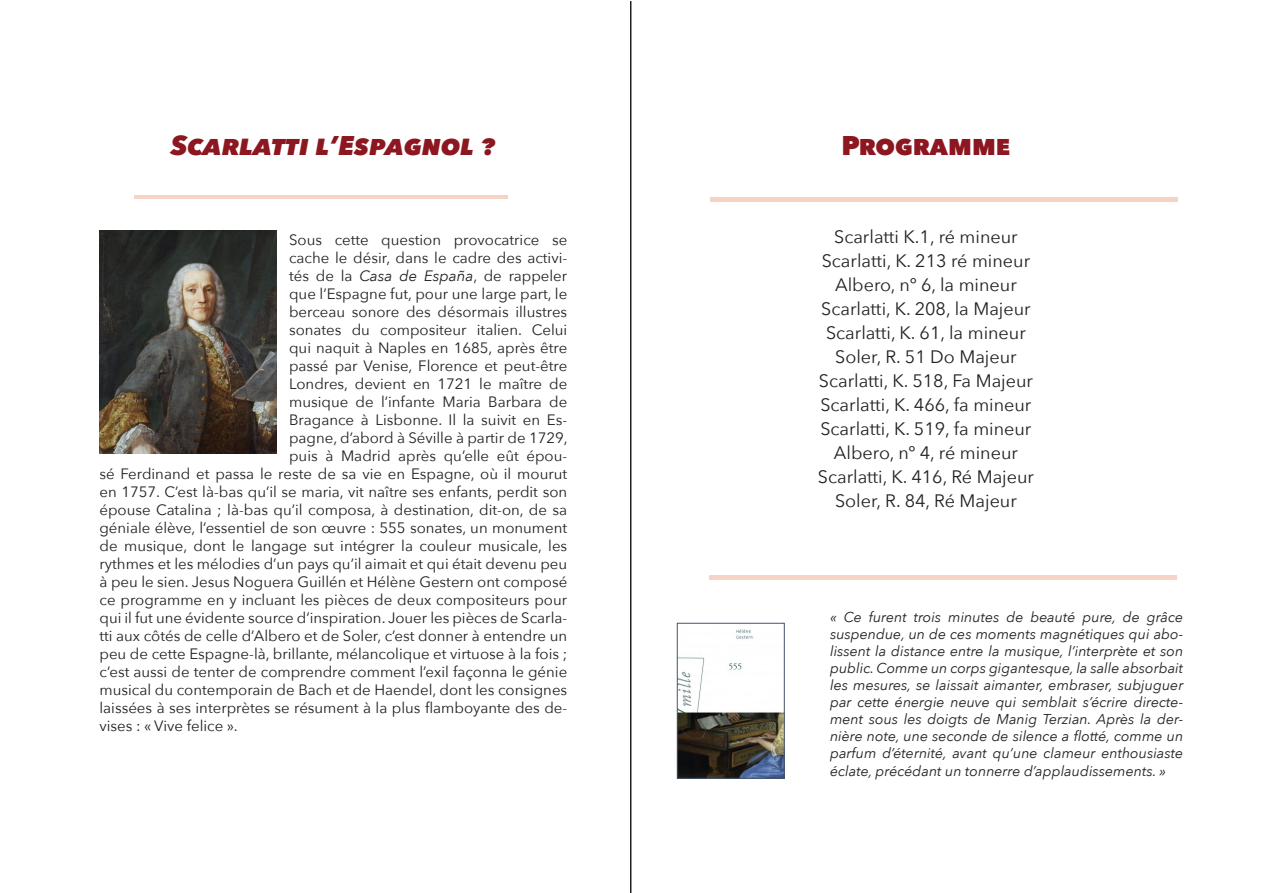
<style>
.page{position:relative;width:1263px;height:893px;background:#fff}
.page>*{position:absolute;margin:0;border:0;box-sizing:border-box;transform-origin:0 0}
.t1{font:italic 800 27px "Avenir Next";color:#8c1720}
.t2{font:800 27px "Avenir Next";color:#8c1720}
.t3{font:18px "Avenir Next";color:#231f20}
.t4{font:15px "Avenir Next";color:#231f20}
.t5{font:italic 14.25px/17.1px "Avenir Next";color:#231f20;text-align:justify}
.s1{font-style:italic}
</style>
<div class="page">
<hr style="left:630px;top:1px;width:1px;height:892px;background:#231f20">
<img style="left:679px;top:629px;width:103px;height:148px">
<div style="left:677px;top:623px;width:107px;height:156px;border:1px solid #44546b"></div>
<img style="left:99px;top:231px;width:177px;height:223px">
<hr style="left:134px;top:195px;width:374px;height:3px;background:#f5d3c5">
<hr style="left:711px;top:198px;width:467px;height:4px;background:#f5d3c5">
<hr style="left:709px;top:576px;width:467px;height:4px;background:#f5d3c5">
<p class="t1" style="left:171px;top:128px;width:326px">Scarlatti l’Espagnol ?</p>
<p class="t4" style="left:289px;top:227px;width:280px">Sous cette question provocatrice se</p>
<p class="t4" style="left:289px;top:245px;width:280px">cache le désir, dans le cadre des activi-</p>
<p class="t4" style="left:289px;top:263px;width:280px">tés de la <span class="s1">Casa de España</span>, de rappeler</p>
<p class="t4" style="left:289px;top:281px;width:280px">que l’Espagne fut, pour une large part, le</p>
<p class="t4" style="left:289px;top:299px;width:280px">berceau sonore des désormais illustres</p>
<p class="t4" style="left:289px;top:317px;width:280px">sonates du compositeur italien. Celui</p>
<p class="t4" style="left:289px;top:335px;width:280px">qui naquit à Naples en 1685, après être</p>
<p class="t4" style="left:289px;top:353px;width:280px">passé par Venise, Florence et peut-être</p>
<p class="t4" style="left:289px;top:371px;width:280px">Londres, devient en 1721 le maître de</p>
<p class="t4" style="left:289px;top:389px;width:280px">musique de l’infante Maria Barbara de</p>
<p class="t4" style="left:289px;top:407px;width:280px">Bragance à Lisbonne. Il la suivit en Es-</p>
<p class="t4" style="left:289px;top:425px;width:280px">pagne, d’abord à Séville à partir de 1729,</p>
<p class="t4" style="left:289px;top:443px;width:280px">puis à Madrid après qu’elle eût épou-</p>
<p class="t4" style="left:99px;top:461px;width:469px">sé Ferdinand et passa le reste de sa vie en Espagne, où il mourut</p>
<p class="t4" style="left:99px;top:479px;width:469px">en 1757. C’est là-bas qu’il se maria, vit naître ses enfants, perdit son</p>
<p class="t4" style="left:99px;top:497px;width:469px">épouse Catalina ; là-bas qu’il composa, à destination, dit-on, de sa</p>
<p class="t4" style="left:99px;top:515px;width:469px">géniale élève, l’essentiel de son œuvre : 555 sonates, un monument</p>
<p class="t4" style="left:99px;top:533px;width:469px">de musique, dont le langage sut intégrer la couleur musicale, les</p>
<p class="t4" style="left:99px;top:551px;width:469px">rythmes et les mélodies d’un pays qu’il aimait et qui était devenu peu</p>
<p class="t4" style="left:99px;top:569px;width:469px">à peu le sien. Jesus Noguera Guillén et Hélène Gestern ont composé</p>
<p class="t4" style="left:99px;top:587px;width:469px">ce programme en y incluant les pièces de deux compositeurs pour</p>
<p class="t4" style="left:99px;top:605px;width:469px">qui il fut une évidente source d’inspiration. Jouer les pièces de Scarla-</p>
<p class="t4" style="left:99px;top:623px;width:469px">tti aux côtés de celle d’Albero et de Soler, c’est donner à entendre un</p>
<p class="t4" style="left:99px;top:641px;width:469px">peu de cette Espagne-là, brillante, mélancolique et virtuose à la fois ;</p>
<p class="t4" style="left:99px;top:659px;width:469px">c’est aussi de tenter de comprendre comment l’exil façonna le génie</p>
<p class="t4" style="left:99px;top:677px;width:469px">musical du contemporain de Bach et de Haendel, dont les consignes</p>
<p class="t4" style="left:99px;top:695px;width:469px">laissées à ses interprètes se résument à la plus flamboyante des de-</p>
<p class="t4" style="left:99px;top:713px;width:140px">vises : « Vive felice ».</p>
<p class="t2" style="left:841px;top:128px;width:171px">Programme</p>
<p class="t3" style="left:834px;top:222px;width:185px">Scarlatti K.1, ré mineur</p>
<p class="t3" style="left:822px;top:246px;width:210px">Scarlatti, K. 213 ré mineur</p>
<p class="t3" style="left:835px;top:270px;width:183px">Albero, nº 6, la mineur</p>
<p class="t3" style="left:821px;top:294px;width:211px">Scarlatti, K. 208, la Majeur</p>
<p class="t3" style="left:826px;top:318px;width:201px">Scarlatti, K. 61, la mineur</p>
<p class="t3" style="left:835px;top:342px;width:183px">Soler, R. 51 Do Majeur</p>
<p class="t3" style="left:819px;top:366px;width:216px">Scarlatti, K. 518, Fa Majeur</p>
<p class="t3" style="left:820px;top:390px;width:212px">Scarlatti, K. 466, fa mineur</p>
<p class="t3" style="left:820px;top:414px;width:212px">Scarlatti, K. 519, fa mineur</p>
<p class="t3" style="left:834px;top:438px;width:186px">Albero, nº 4, ré mineur</p>
<p class="t3" style="left:818px;top:462px;width:218px">Scarlatti, K. 416, Ré Majeur</p>
<p class="t3" style="left:835px;top:486px;width:183px">Soler, R. 84, Ré Majeur</p>
<p class="t5" style="left:830px;top:607px;width:355px">« Ce furent trois minutes de beauté pure, de grâce suspendue, un de ces moments magnétiques qui abo&shy;lissent la distance entre la musique, l’interprète et son public. Comme un corps gigantesque, la salle absorbait les mesures, se laissait aimanter, embraser, subjuguer par cette énergie neuve qui semblait s’écrire directe&shy;ment sous les doigts de Manig Terzian. Après la der&shy;nière note, une seconde de silence a flotté, comme un parfum d’éternité, avant qu’une clameur enthousiaste éclate, précédant un tonnerre d’applaudissements. »</p>
</div>
